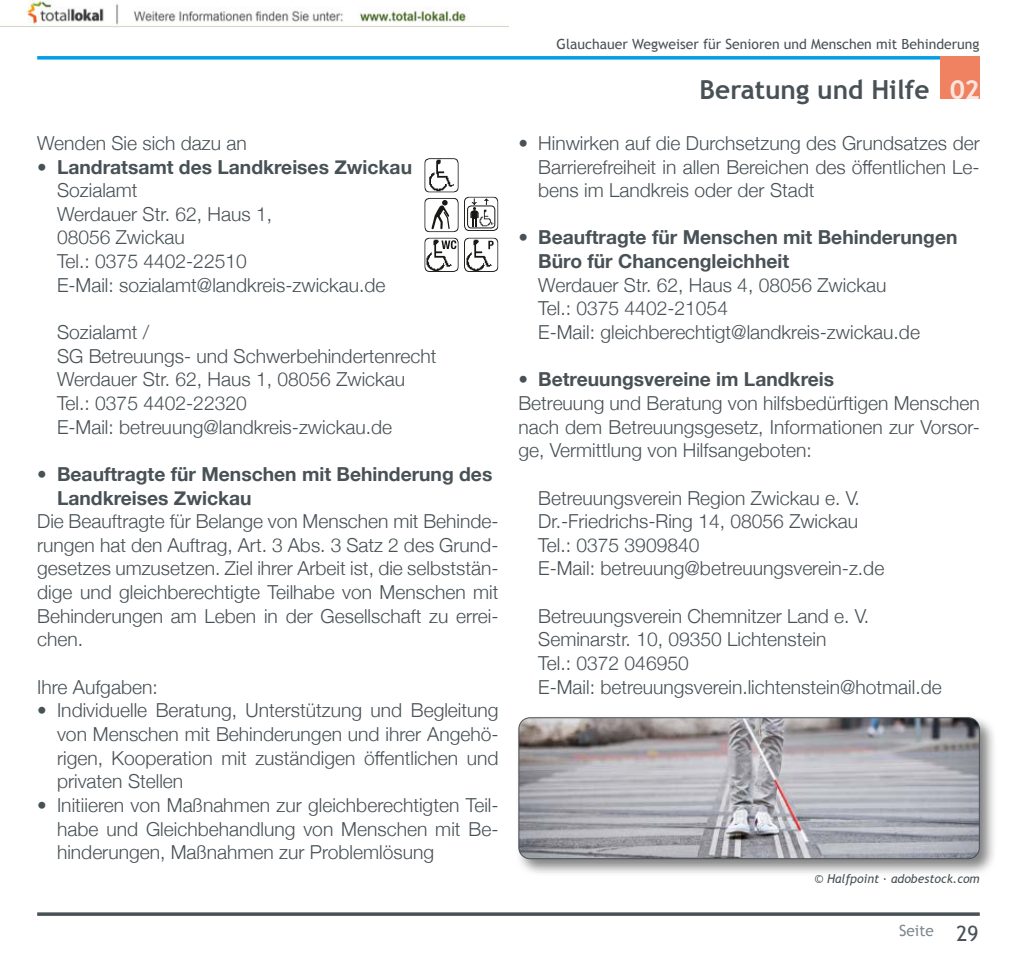
<style>
.page{position:relative;width:1017px;height:968px;background:#fff}
.page>*{position:absolute;margin:0;border:0;box-sizing:border-box;transform-origin:0 0}
.t1{font:700 26.25px "Trebuchet MS";color:#485156}
.t2{font:300 19.25px/23.6px "Helvetica Neue";color:#485156}
.t3{font:700 19.25px/23.6px "Helvetica Neue";color:#485156}
.t4{font:15.4px "Trebuchet MS";color:#80898f}
.t5{font:14px "Trebuchet MS";color:#485156}
.t6{font:italic 12.25px "Trebuchet MS";color:#485156}
.s1{font-weight:700}
.s2{font-weight:300}
.s3{color:#fff}
.s4{font-size:21px;color:#485156}
</style>
<div class="page">
<svg style="left:37px;top:56px;width:904px;height:4px;background:#1fa9e6"></svg>
<div style="left:941px;top:56px;width:39px;height:43px;background:#f08262"></div>
<hr style="left:37px;top:912px;width:943px;height:3px;background:#485156">
<svg style="left:424px;top:158px;width:74px;height:114px"></svg>
<div style="left:515px;top:713px;width:483px;height:164px;background:#000;opacity:.5"></div>
<img style="left:519px;top:717px;width:460px;height:141px">
<div style="left:518px;top:717px;width:462px;height:142px;border:1px solid #485156;border-radius:11px"></div>
<img style="left:0;top:0;width:508px;height:27px">
<p class="t2" style="left:37px;top:131px;width:211px">Wenden Sie sich dazu an</p>
<p class="t2" style="left:57px;top:155px;width:357px;text-indent:-20px">• <span class="s1">Landratsamt des Landkreises Zwickau<br></span>Sozialamt<br>Werdauer Str. 62, Haus 1,<br>08056 Zwickau<br>Tel.: 0375 4402-22510<br>E-Mail: sozialamt@landkreis-zwickau.de</p>
<p class="t2" style="left:57px;top:320px;width:381px">Sozialamt /<br>SG Betreuungs- und Schwerbehindertenrecht<br>Werdauer Str. 62, Haus 1, 08056 Zwickau<br>Tel.: 0375 4402-22320<br>E-Mail: betreuung@landkreis-zwickau.de</p>
<p class="t3" style="left:57px;top:464px;width:437px;text-indent:-20px"><span class="s2">•</span> Beauftragte für Menschen mit Behinderung des<br>Landkreises Zwickau</p>
<p class="t2" style="left:37px;top:509px;width:463px;text-align:justify">Die Beauftragte für Belange von Menschen mit Behinde&shy;rungen hat den Auftrag, Art. 3 Abs. 3 Satz 2 des Grund&shy;gesetzes umzusetzen. Ziel ihrer Arbeit ist, die selbststän&shy;dige und gleichberechtigte Teilhabe von Menschen mit Behinderungen am Leben in der Gesellschaft zu errei&shy;chen.</p>
<p class="t2" style="left:37px;top:675px;width:122px">Ihre Aufgaben:</p>
<p class="t2" style="left:57px;top:698px;width:443px;text-align:justify;text-indent:-20px">• Individuelle Beratung, Unterstützung und Begleitung von Menschen mit Behinderungen und ihrer Angehö&shy;rigen, Kooperation mit zuständigen öffentlichen und privaten Stellen</p>
<p class="t2" style="left:57px;top:793px;width:443px;text-align:justify;text-indent:-20px">• Initiieren von Maßnahmen zur gleichberechtigten Teil&shy;habe und Gleichbehandlung von Menschen mit Be&shy;hinderungen, Maßnahmen zur Problemlösung</p>
<p class="t5" style="left:557px;top:38px;width:424px">Glauchauer Wegweiser für Senioren und Menschen mit Behinderung</p>
<h1 class="t1" style="left:700px;top:79px;width:282px">Beratung und Hilfe <span class="s3">02</span></h1>
<p class="t2" style="left:538px;top:131px;width:443px;text-align:justify;text-indent:-20px">• Hinwirken auf die Durchsetzung des Grundsatzes der Barrierefreiheit in allen Bereichen des öffentlichen Le&shy;bens im Landkreis oder der Stadt</p>
<p class="t3" style="left:538px;top:227px;width:421px;text-indent:-20px"><span class="s2">•</span> Beauftragte für Menschen mit Behinderungen<br>Büro für Chancengleichheit</p>
<p class="t2" style="left:538px;top:271px;width:383px">Werdauer Str. 62, Haus 4, 08056 Zwickau<br>Tel.: 0375 4402-21054<br>E-Mail: gleichberechtigt@landkreis-zwickau.de</p>
<p class="t2" style="left:518px;top:368px;width:463px">• <span class="s1">Betreuungsvereine im Landkreis<br></span>Betreuung und Beratung von hilfsbedürftigen Menschen nach dem Betreuungsgesetz, Informationen zur Vorsor&shy;ge, Vermittlung von Hilfsangeboten:</p>
<p class="t2" style="left:538px;top:486px;width:348px">Betreuungsverein Region Zwickau e. V.<br>Dr.-Friedrichs-Ring 14, 08056 Zwickau Tel.: 0375 3909840<br>E-Mail: betreuung@betreuungsverein-z.de</p>
<p class="t2" style="left:538px;top:604px;width:405px">Betreuungsverein Chemnitzer Land e. V.<br>Seminarstr. 10, 09350 Lichtenstein<br>Tel.: 0372 046950<br>E-Mail: betreuungsverein.lichtenstein@hotmail.de</p>
<p class="t6" style="left:815px;top:873px;width:167px">© Halfpoint · adobestock.com</p>
<p class="t4" style="left:899px;top:924px;width:81px">Seite <span class="s4">29</span></p>
</div>
